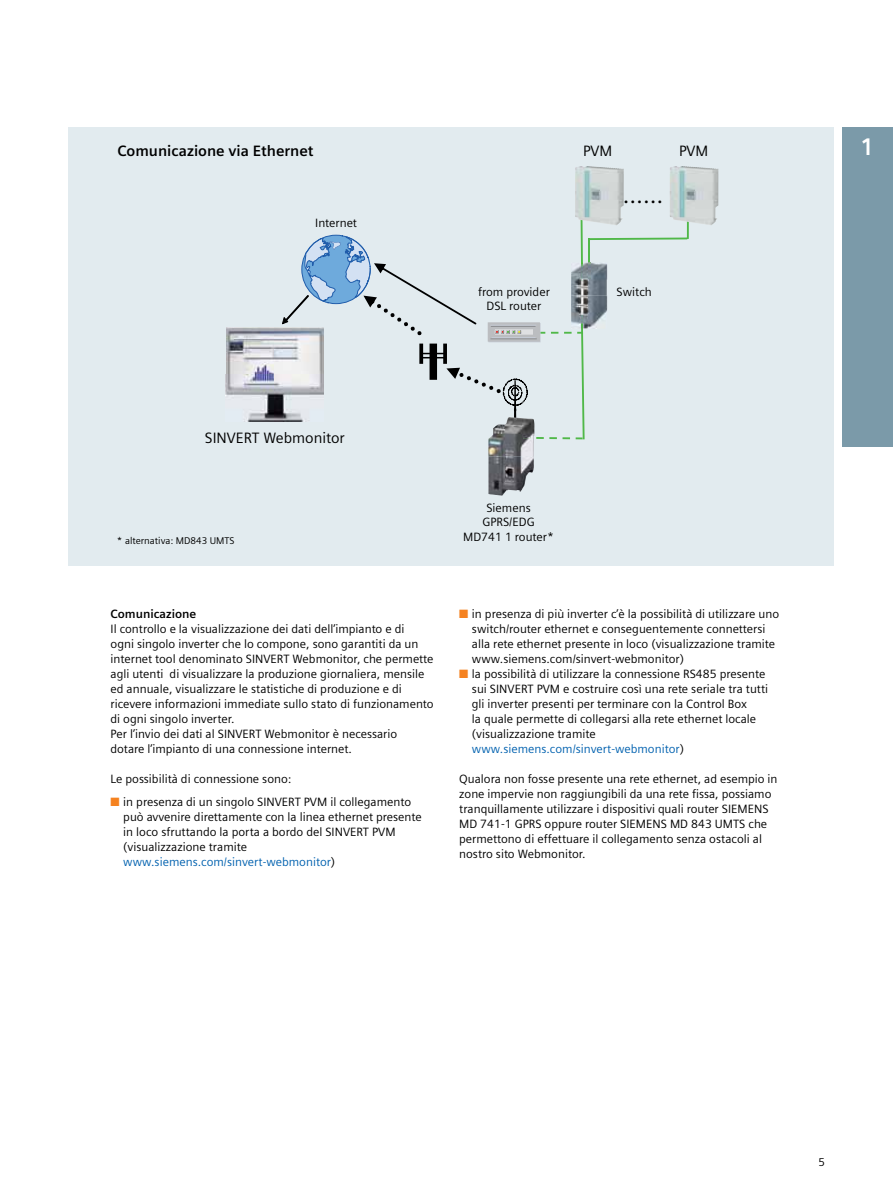
<style>
.page{position:relative;width:893px;height:1191px;background:#fff}
.page>*{position:absolute;margin:0;border:0;box-sizing:border-box;transform-origin:0 0}
.t1{font:700 24px "Siemens Sans";color:#fff}
.t2{font:23.4px "Siemens Sans";color:#000}
.t3{font:700 15px "Siemens Sans";color:#000}
.t4{font:15px "Siemens Sans";color:#000}
.t5{font:12px/15px "Siemens Sans";color:#000}
.t6{font:700 12px "Siemens Sans";color:#000}
.t7{font:11.25px "Siemens Sans";color:#000}
.t8{font:9.75px "Siemens Sans";color:#000}
.s1{color:#f58220}
.s2{color:#0061af}
</style>
<div class="page">
<div style="left:842px;top:128px;width:51px;height:318px;background:#7b9aa9"></div>
<div style="left:68px;top:128px;width:765px;height:438px;background:#e2ebef"></div>
<img style="left:670px;top:166px;width:48px;height:59px">
<img style="left:575px;top:166px;width:49px;height:45px">
<img style="left:488px;top:439px;width:46px;height:57px">
<img style="left:226px;top:328px;width:56px;height:93px">
<svg style="left:282px;top:211px;width:408px;height:228px"></svg>
<div style="left:301px;top:235px;width:70px;height:69px;border:1px solid #205dab;border-radius:50%"></div>
<p class="t3" style="left:117px;top:142px;width:197px">Comunicazione via Ethernet</p>
<p class="t5" style="left:315px;top:216px;width:43px">Internet</p>
<p class="t4" style="left:583px;top:142px;width:31px">PVM</p>
<p class="t4" style="left:679px;top:142px;width:31px">PVM</p>
<h1 class="t1" style="left:860px;top:133px;width:15px">1</h1>
<h2 class="t2" style="left:623px;top:182px;width:42px">……</h2>
<p class="t5" style="left:478px;top:284px;width:73px">from provider</p>
<p class="t5" style="left:617px;top:284px;width:37px">Switch</p>
<p class="t5" style="left:486px;top:298px;width:56px">DSL router</p>
<p class="t4" style="left:205px;top:429px;width:141px">SINVERT Webmonitor</p>
<p class="t8" style="left:117px;top:535px;width:119px">* alternativa: MD843 UMTS</p>
<p class="t6" style="left:111px;top:606px;width:87px">Comunicazione</p>
<p class="t5" style="left:111px;top:621px;width:325px">Il controllo e la visualizzazione dei dati dell’impianto e di<br>ogni singolo inverter che lo compone, sono garantiti da un internet tool denominato SINVERT Webmonitor, che permette agli utenti di visualizzare la produzione giornaliera, mensile ed annuale, visualizzare le statistiche di produzione e di ricevere informazioni immediate sullo stato di funzionamento di ogni singolo inverter.<br>Per l’invio dei dati al SINVERT Webmonitor è necessario dotare l’impianto di una connessione internet.</p>
<p class="t5" style="left:111px;top:771px;width:182px">Le possibilità di connessione sono:</p>
<p class="t5" style="left:123px;top:794px;width:300px;text-indent:-13px"><span class="s1">■</span> in presenza di un singolo SINVERT PVM il collegamento può avvenire direttamente con la linea ethernet presente in loco sfruttando la porta a bordo del SINVERT PVM (visualizzazione tramite <span class="s2">www.siemens.com/sinvert-webmonitor</span>)</p>
<p class="t5" style="left:463px;top:500px;width:92px;line-height:14.4px;text-align:center">Siemens<br>GPRS/EDG<br>MD741 1 router*</p>
<p class="t5" style="left:472px;top:606px;width:309px;text-indent:-13px"><span class="s1">■</span> in presenza di più inverter c’è la possibilità di utilizzare uno switch/router ethernet e conseguentemente connettersi alla rete ethernet presente in loco (visualizzazione tramite www.siemens.com/sinvert-webmonitor)</p>
<p class="t5" style="left:472px;top:666px;width:298px;text-indent:-13px"><span class="s1">■</span> la possibilità di utilizzare la connessione RS485 presente sui SINVERT PVM e costruire così una rete seriale tra tutti gli inverter presenti per terminare con la Control Box<br>la quale permette di collegarsi alla rete ethernet locale (visualizzazione tramite <span class="s2">www.siemens.com/sinvert-webmonitor</span>)</p>
<p class="t5" style="left:459px;top:771px;width:320px">Qualora non fosse presente una rete ethernet, ad esempio in zone impervie non raggiungibili da una rete fissa, possiamo tranquillamente utilizzare i dispositivi quali router SIEMENS MD 741-1 GPRS oppure router SIEMENS MD 843 UMTS che permettono di effettuare il collegamento senza ostacoli al nostro sito Webmonitor.</p>
<p class="t7" style="left:818px;top:1155px;width:8px">5</p>
</div>
